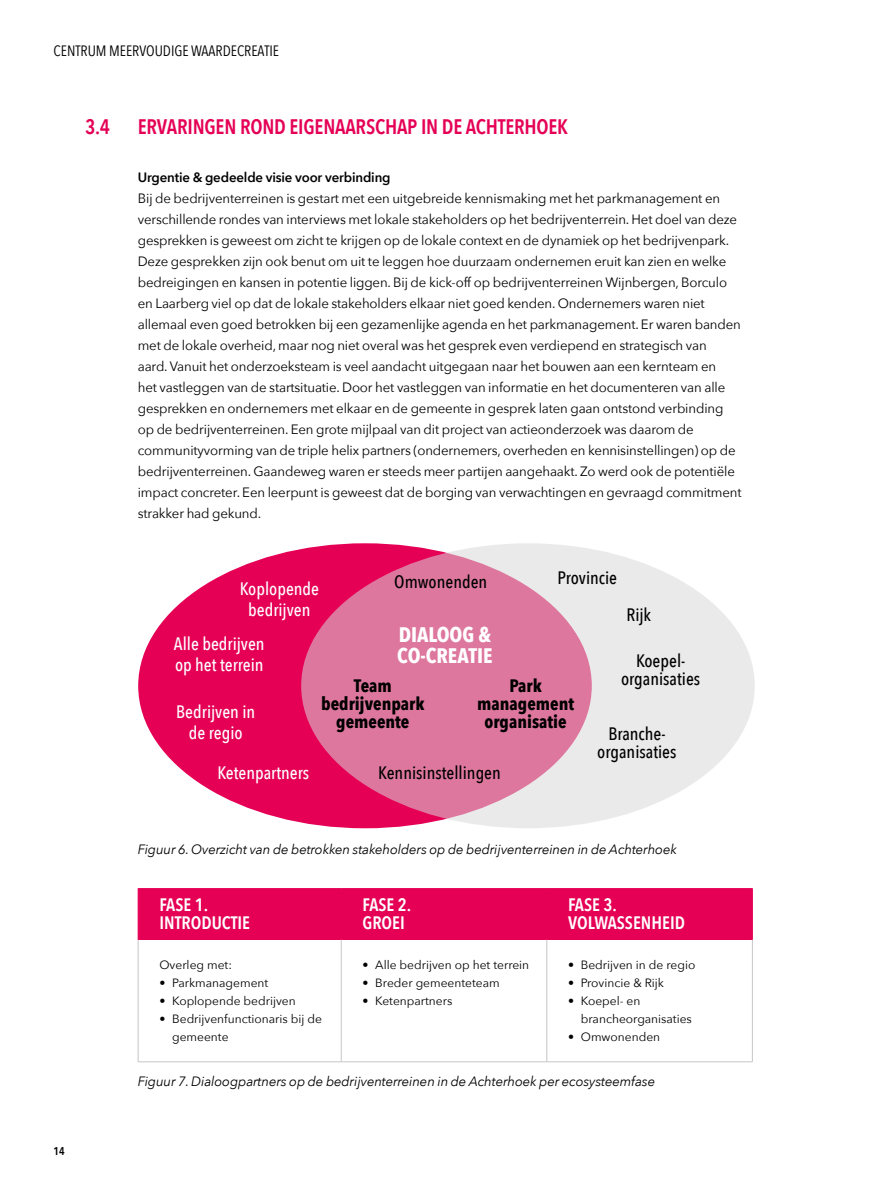
<style>
.page{position:relative;width:893px;height:1191px;background:#fff}
.page>*{position:absolute;margin:0;border:0;box-sizing:border-box;transform-origin:0 0}
.t1{font:600 21px "Avenir Next Condensed";letter-spacing:-.01em;color:#e50056}
.t2{font:700 21px/21px "Avenir Next Condensed";color:#fff}
.t3{font:500 18px/18px "Avenir Next Condensed";color:#000;text-align:center}
.t4{font:500 18px/21px "Avenir Next Condensed";color:#fff;text-align:center}
.t5{font:700 18px/18px "Avenir Next Condensed";color:#000;text-align:center}
.t6{font:600 18px/18px "Avenir Next Condensed";color:#fff}
.t7{font:15px "Avenir Next Condensed";color:#000}
.t8{font:13.5px/21px "Avenir Next";letter-spacing:-.01em;color:#000}
.t9{font:italic 13.5px "Avenir Next";letter-spacing:-.01em;color:#000}
.t10{font:600 13.5px "Avenir Next";letter-spacing:-.01em;color:#000}
.t11{font:12px/18px "Avenir Next";color:#000}
.t12{font:600 11.25px "Avenir Next Condensed";color:#000}
</style>
<div class="page">
<div style="left:138px;top:543px;width:454px;height:285px;background:#e50056;border-radius:50%"></div>
<svg style="left:301px;top:543px;width:454px;height:285px;background:#e3aabf"></svg>
<div style="left:139px;top:889px;width:613px;height:50px;background:#e50056"></div>
<hr style="left:138px;top:888px;width:203px;height:1px;background:#e50056">
<hr style="left:138px;top:889px;width:1px;height:50px;background:#e50056">
<hr style="left:341px;top:888px;width:206px;height:1px;background:#e50056">
<hr style="left:341px;top:889px;width:1px;height:50px;background:#e50056">
<hr style="left:547px;top:888px;width:206px;height:1px;background:#e50056">
<hr style="left:546px;top:889px;width:1px;height:50px;background:#e50056">
<hr style="left:752px;top:889px;width:1px;height:50px;background:#e50056">
<hr style="left:138px;top:939px;width:203px;height:1px;background:#e50056">
<hr style="left:341px;top:939px;width:206px;height:1px;background:#e50056">
<hr style="left:547px;top:939px;width:206px;height:1px;background:#e50056">
<hr style="left:341px;top:940px;width:1px;height:121px;background:#c6c6c6">
<hr style="left:546px;top:940px;width:1px;height:121px;background:#c6c6c6">
<hr style="left:138px;top:940px;width:1px;height:121px;background:#c6c6c6">
<hr style="left:752px;top:940px;width:1px;height:121px;background:#c6c6c6">
<hr style="left:138px;top:1061px;width:203px;height:1px;background:#c6c6c6">
<hr style="left:341px;top:1061px;width:206px;height:1px;background:#c6c6c6">
<hr style="left:547px;top:1061px;width:206px;height:1px;background:#c6c6c6">
<p class="t7" style="left:54px;top:38px;width:227px">CENTRUM MEERVOUDIGE WAARDECREATIE</p>
<h1 class="t1" style="left:85px;top:109px;width:27px">3.4</h1>
<h1 class="t1" style="left:138px;top:109px;width:432px">ERVARINGEN ROND EIGENAARSCHAP IN DE ACHTERHOEK</h1>
<p class="t10" style="left:138px;top:166px;width:254px">Urgentie &amp; gedeelde visie voor verbinding</p>
<p class="t8" style="left:138px;top:187px;width:605px">Bij de bedrijventerreinen is gestart met een uitgebreide kennismaking met het parkmanagement en verschillende rondes van interviews met lokale stakeholders op het bedrijventerrein. Het doel van deze gesprekken is geweest om zicht te krijgen op de lokale context en de dynamiek op het bedrijvenpark.<br>Deze gesprekken zijn ook benut om uit te leggen hoe duurzaam ondernemen eruit kan zien en welke bedreigingen en kansen in potentie liggen. Bij de kick-off op bedrijventerreinen Wijnbergen, Borculo en Laarberg viel op dat de lokale stakeholders elkaar niet goed kenden. Ondernemers waren niet allemaal even goed betrokken bij een gezamenlijke agenda en het parkmanagement. Er waren banden met de lokale overheid, maar nog niet overal was het gesprek even verdiepend en strategisch van<br>aard. Vanuit het onderzoeksteam is veel aandacht uitgegaan naar het bouwen aan een kernteam en<br>het vastleggen van de startsituatie. Door het vastleggen van informatie en het documenteren van alle gesprekken en ondernemers met elkaar en de gemeente in gesprek laten gaan ontstond verbinding op de bedrijventerreinen. Een grote mijlpaal van dit project van actieonderzoek was daarom de communityvorming van de triple helix partners (ondernemers, overheden en kennisinstellingen) op de bedrijventerreinen. Gaandeweg waren er steeds meer partijen aangehaakt. Zo werd ook de potentiële impact concreter. Een leerpunt is geweest dat de borging van verwachtingen en gevraagd commitment strakker had gekund.</p>
<h2 class="t3" style="left:558px;top:569px;width:61px">Provincie</h2>
<h2 class="t3" style="left:394px;top:572px;width:95px">Omwonenden</h2>
<h2 class="t4" style="left:240px;top:578px;width:81px">Koplopende bedrĳven</h2>
<h2 class="t3" style="left:627px;top:605px;width:26px">Rĳk</h2>
<h2 class="t3" style="left:621px;top:651px;width:81px">Koepel&shy;organisaties</h2>
<h2 class="t3" style="left:597px;top:724px;width:81px">Branche&shy;organisaties</h2>
<h1 class="t2" style="left:397px;top:624px;width:97px">DIALOOG &amp;<br>CO-CREATIE</h1>
<h2 class="t4" style="left:174px;top:633px;width:92px;text-align:left">Alle bedrĳven op het terrein</h2>
<h2 class="t5" style="left:321px;top:676px;width:105px">Team bedrĳvenpark gemeente</h2>
<h2 class="t5" style="left:477px;top:676px;width:99px">Park management organisatie</h2>
<h2 class="t4" style="left:176px;top:701px;width:80px">Bedrĳven in de regio</h2>
<h2 class="t4" style="left:217px;top:762px;width:93px">Ketenpartners</h2>
<h2 class="t3" style="left:378px;top:763px;width:124px">Kennisinstellingen</h2>
<p class="t9" style="left:138px;top:838px;width:540px">Figuur 6. Overzicht van de betrokken stakeholders op de bedrijventerreinen in de Achterhoek</p>
<p class="t12" style="left:54px;top:1140px;width:13px">14</p>
<h2 class="t6" style="left:159px;top:895px;width:92px">FASE 1.<br>INTRODUCTIE</h2>
<h2 class="t6" style="left:362px;top:895px;width:50px">FASE 2.<br>GROEI</h2>
<h2 class="t6" style="left:568px;top:895px;width:118px">FASE 3.<br>VOLWASSENHEID</h2>
<p class="t11" style="left:159px;top:954px;width:74px">Overleg met:</p>
<p class="t11" style="left:159px;top:972px;width:110px">• Parkmanagement</p>
<p class="t11" style="left:159px;top:990px;width:138px">• Koplopende bedrijven</p>
<p class="t11" style="left:172px;top:1008px;width:151px;text-indent:-13px">• Bedrijvenfunctionaris bij de gemeente</p>
<p class="t11" style="left:568px;top:954px;width:129px">• Bedrijven in de regio</p>
<p class="t11" style="left:568px;top:972px;width:98px">• Provincie &amp; Rijk</p>
<p class="t11" style="left:581px;top:990px;width:113px;text-indent:-13px">• Koepel- en brancheorganisaties</p>
<p class="t11" style="left:568px;top:1026px;width:94px">• Omwonenden</p>
<p class="t9" style="left:138px;top:1069px;width:519px">Figuur 7. Dialoogpartners op de bedrijventerreinen in de Achterhoek per ecosysteemfase</p>
<p class="t11" style="left:362px;top:954px;width:168px">• Alle bedrijven op het terrein</p>
<p class="t11" style="left:362px;top:972px;width:139px">• Breder gemeenteteam</p>
<p class="t11" style="left:362px;top:990px;width:91px">• Ketenpartners</p>
</div>
